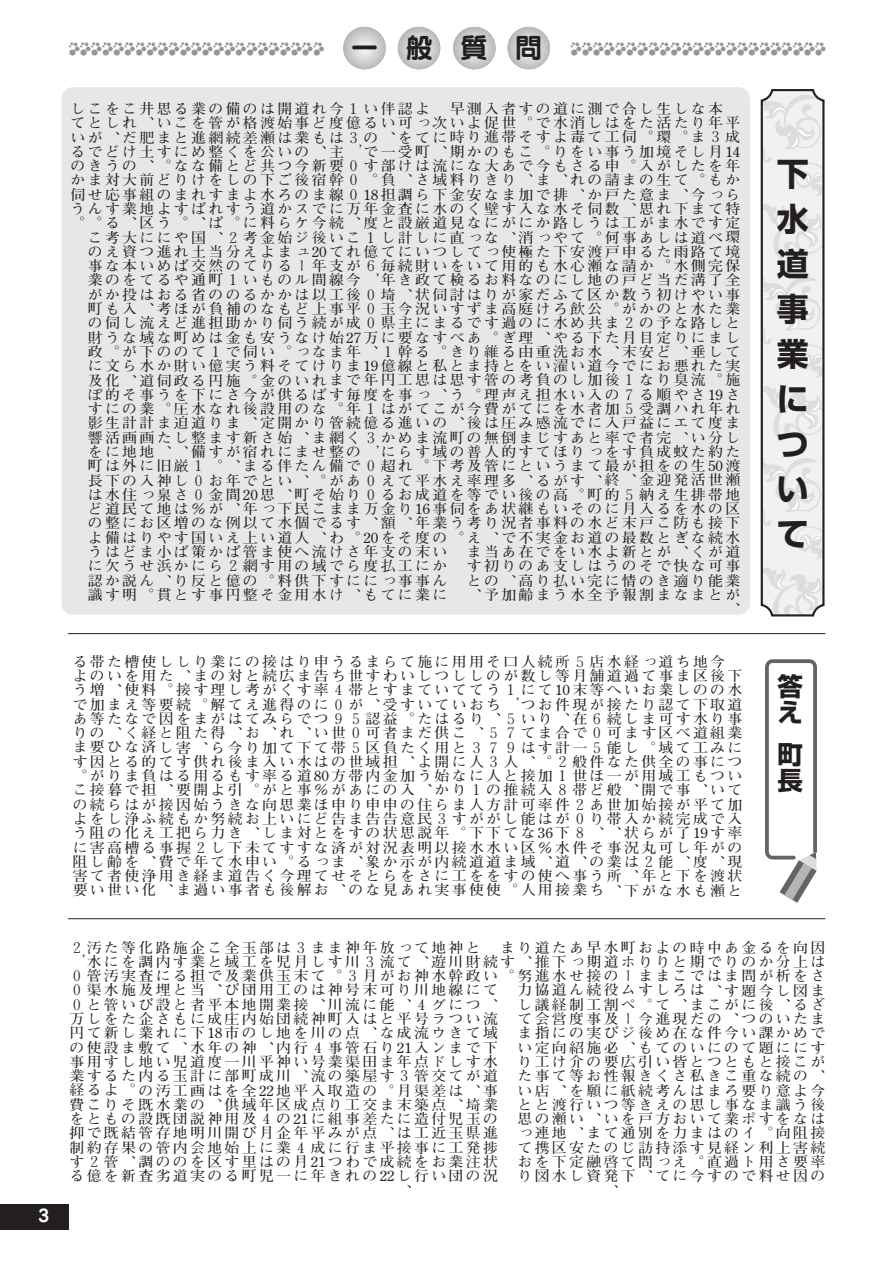
<style>
.page{position:relative;width:893px;height:1262px;background:#fff}
.page>*{position:absolute;margin:0;border:0;box-sizing:border-box;transform-origin:0 0}
.t1{font:700 31.95px/44.8px "Shin Go";color:#231f20;text-align:justify}
.t2{font:27.6px "Seurat CID B";color:#231f20}
.t3{font:700 25.5px/25.5px "Shin Go";color:#231f20}
.t4{font:21.3px "Kazarikei Btype";color:#939598}
.t5{font:16.95px "Seurat CID B";color:#fff}
.t6{font:700 14.25px/14.2px "Futo Min A101";letter-spacing:.155em;color:#231f20;scale:1.04 1}
</style>
<div class="page">
<div style="left:0;top:1203px;width:68px;height:26px;background:#231f20"></div>
<svg style="left:343px;top:27px;width:43px;height:42px"></svg>
<svg style="left:398px;top:27px;width:42px;height:42px"></svg>
<svg style="left:453px;top:27px;width:42px;height:42px"></svg>
<svg style="left:507px;top:27px;width:43px;height:42px"></svg>
<hr style="left:68px;top:918px;width:757px;height:1px;background:#231f20">
<div style="left:61px;top:87px;width:689px;height:527px;background:#e6e7e8;border-radius:11px"></div>
<div style="left:761px;top:90px;width:62px;height:172px;background:#f1f1f2"></div>
<svg style="left:763px;top:204px;width:58px;height:57px"></svg>
<svg style="left:761px;top:90px;width:62px;height:106px"></svg>
<div style="left:761px;top:263px;width:62px;height:181px;background:#f1f1f2"></div>
<svg style="left:763px;top:386px;width:58px;height:56px"></svg>
<svg style="left:763px;top:276px;width:58px;height:102px"></svg>
<div style="left:761px;top:444px;width:62px;height:171px;background:#f1f1f2"></div>
<svg style="left:761px;top:567px;width:62px;height:48px"></svg>
<svg style="left:763px;top:457px;width:58px;height:102px"></svg>
<div style="left:760px;top:89px;width:64px;height:527px;border:2px solid #231f20;border-radius:10px"></div>
<svg style="left:765px;top:659px;width:52px;height:243px"></svg>
<hr style="left:68px;top:633px;width:757px;height:1px;background:#231f20">
<p class="t5" style="left:38px;top:1209px;width:13px">3</p>
<h2 class="t2" style="left:351px;top:38px;width:193px">一般質問</h2>
<h3 class="t4" style="left:68px;top:37px;width:257px">aaaaaaaaaaaaaaaaaaaaaaa</h3>
<h3 class="t4" style="left:570px;top:37px;width:257px">aaaaaaaaaaaaaaaaaaaaaaa</h3>
<p class="t6" style="left:449px;top:103px;width:264px">早測入者すの道に測で合し生しな本</p>
<p class="t6" style="left:71px;top:103px;width:347px">しこをこ井思る業の備のは開道れ今１い伴認よ</p>
<p class="t6" style="left:71px;top:118px;width:645px;text-align:right">てとしれ、いこを管が格渡始事ど度億るい可っ次いよ促世。で水消しはをた活たり年平の、をてに時り進帯そすよ毒て工伺。環。ま３成<br>で一受町、期かのもこ。りをい事う加境そし月14<br>のきうの、。なな備とど共つ今新要０す部けは流にな大あで今もさる申。入がしたを年かま対大前どりけをしの下ご後宿幹０。負、さ域料りきり、ま、れの請まの生て。もか伺せ応事組のまれすまよ水ろのま線０18担調ら下金安なま加で排、か戸た意ま、今っらうんす業地よすばれすう道かスでに万年金査に水のく壁す入な水そ伺数、思れ下まて特。。る、区う。、ば。に料らケ今続、度と設厳道見なにがにか路しうは工がま水です定こ考大ににや国、２考金始ジ後いこ１し計しに直っな、消っやて。何事あしは道べ環のえ資つ進れ土当分えよまュ20てれ億てにいつしてっ使極た下安渡戸申るた雨路て境毎続財いをいて用的も水心瀬な請か。水側完保<br>年き政て検るお料なのにし地の戸ど当だ溝了全<br>がか投はおる省ののるかかは以工後０埼、状伺討はりが家だふて区か数う初けやい事町も入、考ほが負補のなもど上事平０玉今況いすずま高庭けろ飲公。がかのと水た業の伺し流えど進担助かり伺う続が成０県主にまるです過のに水め共ま２の予な路しと財うな域な町めは金も安うなけ始27万に要なすべあ。ぎ理、やる下た月目定りにまし政。が下ののて１で伺い。っなま年、１幹る。きり維る由重洗お水、末安ど、垂してに文ら水か財い億実う料そてけりま19億線と私とま持とをい濯い道今でにお悪れた実及化、道伺政る円施。金のいれまで年円工思は思す管の考負のし加後１なり臭流。施ぼ的そ事うを下にさ今が供るばす毎度を事っ、う。理声え担水い入の７る順やさ19さすにの業。圧水なれ後設用のな。年１はがてこが今費がてにを水者加５受調ハれ年れ影生計計ま迫道りま、定開かり管続億る進いの、後は圧み感流でに入戸益にエて度まかめま流町の無倒まじすあと率で者完、い分し<br>にらす域の普人的すてほりっをす負成蚊た約た<br>町は外に旧厳１。、まる伴たん備で０超れ。下考及管にというまて最が担をの生50渡長下の入神し０お年でとい、。があ０えて平水え率理多、るがす、終、金迎発活世瀬は水住っ泉さ０金間20思、町そ始り０るお成道を等でい後の高。町的５納え生排帯地ど道民て地は％が、年っ下民こまま万金り16事伺をあ状継もいそのに月入るを水の区の整にお区増のな例以て水個でるす、額、年業う考り況者事料の水ど末戸こ防も接下よ備はりやす国いえ上い道人、わ。20をそ度の。え、で不実金お道の最数とぎな続水ま当あ在でをい水よ新とが、くが道<br>す初りのあ支しはうのそで快な可事<br>との、高り払い完に情のき適り能業<br>、予加齢まう水全予報割まなまとが<br>、</p>
<p class="t6" style="left:71px;top:132px;width:264px">いが、だ肥まと進網続差瀬は業もはるでどけ土すにめ整くを公いの、主</p>
<p class="t6" style="left:346px;top:134px;width:26px">３，</p>
<p class="t6" style="left:88px;top:261px;width:264px">事な本いめば交然のてりるー年支が業のをてるや通町１いものル間線今</p>
<p class="t6" style="left:363px;top:263px;width:26px">６，</p>
<p class="t6" style="left:88px;top:432px;width:264px">響活画画たし整ます新さ始、ま網くをに地地、、備すが宿れにませ整の</p>
<p class="t6" style="left:363px;top:434px;width:26px">３，</p>
<p class="t6" style="left:88px;top:546px;width:347px;text-align:justify">うはどま小ば策かば管ま使へ流けさ年支の末いに欠うせ浜かにら２網す用の域でら度払工にか認か説ん、り反と億の。料供下すににっ事事ん識す明。貫とす事円整そ金用水け、もてに業に</p>
<h1 class="t1" style="left:776px;top:156px;width:33px">下水道事業について</h1>
<p class="t6" style="left:503px;top:648px;width:215px;line-height:30.5px;text-indent:-431px">る帯た槽使ししり業にの接はり申うるまらて施に用用そ口人続所５店水経っ道ち地今<br>１，</p>
<p class="t6" style="left:73px;top:670px;width:645px;text-align:right">よのいを用た、まの対と続広ま告ち世すわいしつししのが数し等月舗道過て事ま区後下にて10末等へいお業しのの水<br>つお件現が接たり認て下取道<br>あ等たなで因をまがはてみらでつ９５認益。たはるり、５いり、在６続しま可す水り事りの、く経と阻た得、お、れ、い世０可者まだ供こ、５７てま合で０可ます区べ道組業ま要ひな済し害、ら今り加て下て帯５区負たく用と３７９はす計一５能し。域て工みにす因とる的てす供れ後ま入い水はの世域担、よ開に人３人、。２般件なた供全の事につ。がりま負はる用るもす率る道80方帯内金加う始なに人と接加１世ほ一が用域工もついこ接暮で担、要開よ引。がと事％があにの入、かり１の推続入８帯ど般、開で事、いての続らはが接因始うきな向思業ほ申り申申の住らま人方計可率件２あ世加始接が平て加よをし浄ふ続もか努続お上いにど告ま告告意民３すががし能はが０り帯入か続完成で入う阻の化え工把ら力き、しま対とをすの状思説年。下下てな36下８、、状らが了19す率に害高槽る事握２し下未てすすな済が対況表明以接水水い区％水件そ事況丸可し年がの阻し齢を、費で年て水申い。るっま、象か示が内続道道ま域、道、の業は２能、度、現害て者使浄用き経ま道告く今理てせそとらをさに工ををすの使へ事う所、年と下を渡状要い世い化、ま過い事者も後解お、のな見あれ実事使使。人用接業ち、下がな水も瀬と</p>
<p class="t6" style="left:73px;top:685px;width:413px">う増、使料。接す理し考がくす率４帯とすまていててうで加まえ等要続。解てえ進得のに０が、受すいていおち</p>
<h3 class="t3" style="left:777px;top:677px;width:27px">答え</h3>
<h3 class="t3" style="left:777px;top:745px;width:27px">町長</h3>
<p class="t6" style="left:87px;top:942px;width:380px">汚た等化路施企こ全玉部は３まま神年放って地神と</p>
<p class="t6" style="left:500px;top:942px;width:314px">まり道たあ早水町およの時中あ金るを向因</p>
<p class="t6" style="left:87px;top:956px;width:711px">水にを調内す業と域工を児月しす川３流て、遊川財続す、推下っ期道ホりりと期でりのか分上は</p>
<p class="t6" style="left:69px;top:970px;width:728px">０管汚実査にる担で及業供玉末て。３月がお神水幹政い。努進水せ接のーままこではま問が析をさ</p>
<p class="t6" style="left:517px;top:985px;width:297px">力協道ん続役ムすしろは、す題今し図ま</p>
<p class="t6" style="left:517px;top:999px;width:297px">し議経制工割ペ。て、まこがに後、るざ</p>
<p class="t6" style="left:517px;top:1013px;width:297px">て会営度事及ー今進現だの、つのいたま</p>
<p class="t6" style="left:517px;top:1028px;width:297px">ま指にの実びジ後め在な件今い課かめで</p>
<p class="t6" style="left:517px;top:1042px;width:297px">い定向紹施必、もてのいにのて題ににす</p>
<p class="t6" style="left:517px;top:1056px;width:297px">り工け介の要広引い皆とつともと接こが</p>
<p class="t6" style="left:517px;top:1070px;width:297px">た事て等お性報きくさ私きこ重な続の、</p>
<p class="t6" style="left:517px;top:1085px;width:297px">い店、を願に紙続考んはまろ要り意よ今</p>
<p class="t6" style="left:517px;top:1099px;width:297px">とと渡行いつ等きえの思し事なま識う後</p>
<p class="t6" style="left:517px;top:1113px;width:297px">思の瀬い、いを戸方おいて業ポすをなは</p>
<p class="t6" style="left:517px;top:1128px;width:297px">っ連地、まて通別を力まはのイ。向阻接</p>
<p class="t6" style="left:517px;top:1142px;width:297px">て携区安たのじ訪持添す見経ン利上害続</p>
<p class="t6" style="left:517px;top:1156px;width:297px">おを下定融啓て問っえ。直過ト用さ要率</p>
<p class="t6" style="left:517px;top:1170px;width:297px">り図水し資発下、てに今すので料せ因の</p>
<p class="t6" style="left:603px;top:1185px;width:16px">、</p>
<p class="t6" style="left:69px;top:944px;width:26px">２，</p>
<p class="t6" style="left:69px;top:985px;width:413px;text-align:justify">０渠水施及埋と当、び団用工のは神号末可り川地線にて０と管いび設と者平本地開業接、川流に能、４グにつ、万しをた企さもに成庄内始団続神町入はと平号ラつい流円て新し業れに下18市のし地を川の点、な成流ウきて域の使設ま敷て、水年の神、内行４事管石り21入ンまで下事用すし地い児道度一川平神い号業渠田ま年点ドしす水業するた内る玉計に部町成川、流の築屋す３管交てが道経るよ。の汚工画はを全22地平入取造の。月渠差は、事費こりそ既水業の、供域年区成点り工交ま末築点、埼業をともの設既団説神用及４の21に組事差たに造付児玉の抑で既結管存地明川開び月企年平みが点、は工近玉県進制約存果の管内会地始上に業４成に行ま平接事に工発捗す２管、調ののを区す里はの月21つわで成続をお業注状る億を新査劣道実のる町児一に年きれの22し行い団の況</p>
<p class="t6" style="left:397px;top:1185px;width:16px">、</p>
</div>
